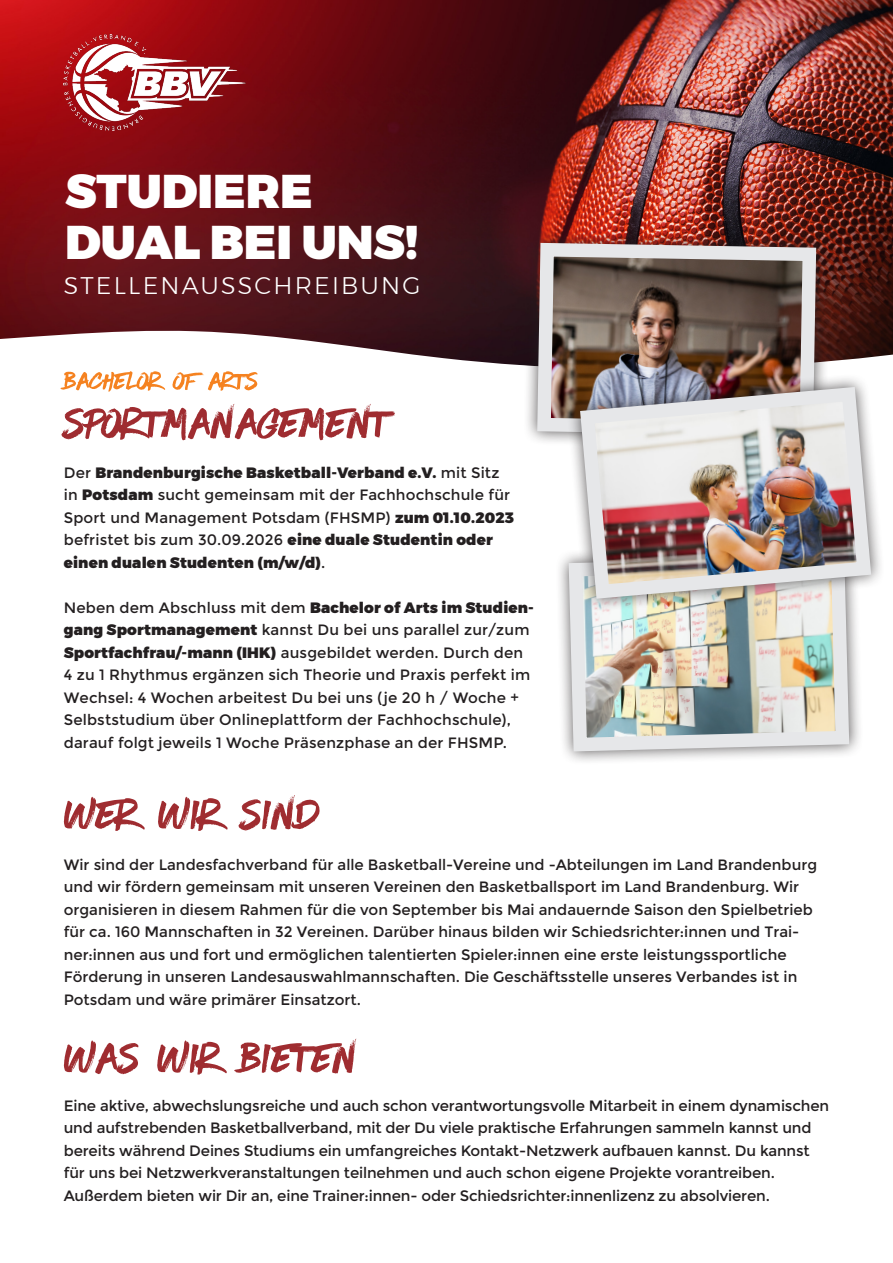
<style>
.page{position:relative;width:893px;height:1263px;background:#fff}
.page>*{position:absolute;margin:0;border:0;box-sizing:border-box;transform-origin:0 0}
.t1{font:90px "Have Heart Two";color:#9f2c30}
.t2{font:53.25px "Have Heart Two";color:#f58220}
.t3{font:900 47.25px/50.2px "Montserrat";color:#fff}
.t4{font:300 24px "Montserrat";letter-spacing:.09em;color:#fff}
.t5{font:15px/22.5px "Montserrat";color:#231f20}
.s1{font-weight:900}
</style>
<div class="page">
<img style="left:0;top:0;width:893px;height:319px">
<img style="left:64px;top:34px;width:181px;height:96px">
<svg style="left:0;top:319px;width:893px;height:22px"></svg>
<svg style="left:311px;top:341px;width:582px;height:25px"></svg>
<div style="left:523px;top:229px;width:307px;height:221px;background:#231f20;opacity:.75"></div>
<img style="left:530px;top:236px;width:293px;height:207px">
<div style="left:555px;top:542px;width:308px;height:223px;background:#231f20;opacity:.75"></div>
<img style="left:562px;top:549px;width:294px;height:209px">
<div style="left:567px;top:374px;width:318px;height:238px;background:#231f20;opacity:.75"></div>
<img style="left:573px;top:380px;width:305px;height:226px">
<h3 class="t3" style="left:65px;top:167px;width:355px">STUDIERE<br>DUAL BEI UNS!</h3>
<h3 class="t4" style="left:64px;top:267px;width:358px">STELLENAUSSCHREIBUNG</h3>
<h2 class="t2" style="left:64px;top:347px;width:195px">BACHELOR OF ARTS</h2>
<h1 class="t1" style="left:64px;top:367px;width:327px">SPORTMANAGEMENT</h1>
<p class="t5" style="left:64px;top:461px;width:452px">Der <span class="s1">Brandenburgische Basketball-Verband e.V.</span> mit Sitz in <span class="s1">Potsdam</span> sucht gemeinsam mit der Fachhochschule für Sport und Management Potsdam (FHSMP) <span class="s1">zum 01.10.2023 </span>befristet bis zum 30.09.2026 <span class="s1">eine duale Studentin oder einen dualen Studenten (m/w/d)</span>.</p>
<p class="t5" style="left:64px;top:596px;width:472px">Neben dem Abschluss mit dem <span class="s1">Bachelor of Arts im Studien&shy;gang Sportmanagement</span> kannst Du bei uns parallel zur/zum <span class="s1">Sportfachfrau/-mann (IHK)</span> ausgebildet werden. Durch den 4 zu 1 Rhythmus ergänzen sich Theorie und Praxis perfekt im Wechsel: 4 Wochen arbeitest Du bei uns (je 20 h / Woche + Selbststudium über Onlineplattform der Fachhochschule), darauf folgt jeweils 1 Woche Präsenzphase an der FHSMP.</p>
<h1 class="t1" style="left:64px;top:758px;width:257px">WER WIR SIND</h1>
<p class="t5" style="left:64px;top:853px;width:755px">Wir sind der Landesfachverband für alle Basketball-Vereine und -Abteilungen im Land Brandenburg und wir fördern gemeinsam mit unseren Vereinen den Basketballsport im Land Brandenburg. Wir organisieren in diesem Rahmen für die von September bis Mai andauernde Saison den Spielbetrieb für ca. 160 Mannschaften in 32 Vereinen. Darüber hinaus bilden wir Schiedsrichter:innen und Trai&shy;ner:innen aus und fort und ermöglichen talentierten Spieler:innen eine erste leistungssportliche Förderung in unseren Landesauswahlmannschaften. Die Geschäftsstelle unseres Verbandes ist in Potsdam und wäre primärer Einsatzort.</p>
<h1 class="t1" style="left:64px;top:1001px;width:295px">WAS WIR BIETEN</h1>
<p class="t5" style="left:64px;top:1094px;width:767px">Eine aktive, abwechslungsreiche und auch schon verantwortungsvolle Mitarbeit in einem dynamischen und aufstrebenden Basketballverband, mit der Du viele praktische Erfahrungen sammeln kannst und bereits während Deines Studiums ein umfangreiches Kontakt-Netzwerk aufbauen kannst. Du kannst für uns bei Netzwerkveranstaltungen teilnehmen und auch schon eigene Projekte vorantreiben.<br>Außerdem bieten wir Dir an, eine Trainer:innen- oder Schiedsrichter:innenlizenz zu absolvieren.</p>
</div>
